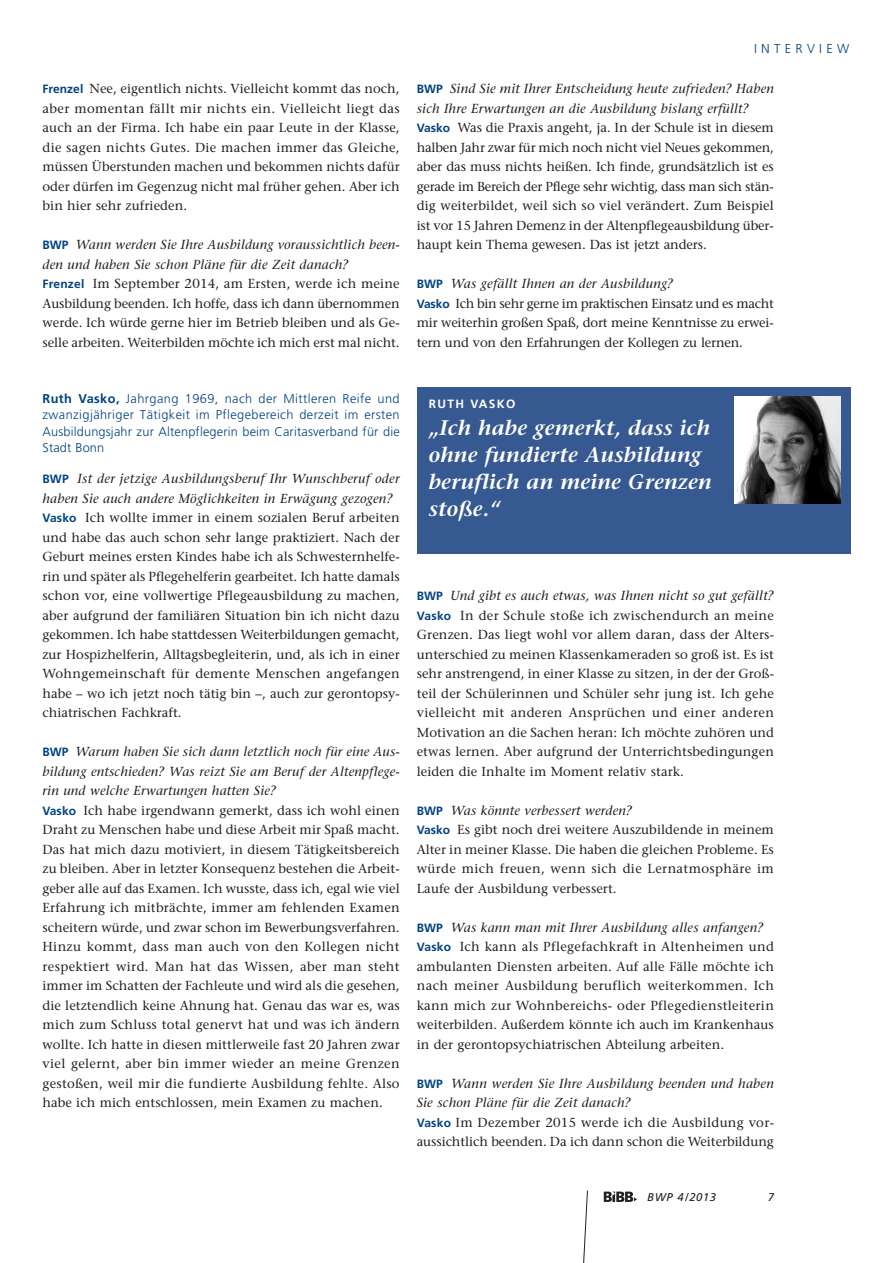
<style>
.page{position:relative;width:893px;height:1263px;background:#fff}
.page>*{position:absolute;margin:0;border:0;box-sizing:border-box;transform-origin:0 0}
.t1{font:italic 600 21px/27px "Stone Serif";letter-spacing:.005em;color:#fff}
.t2{font:13.05px/19.5px "Stone Serif";letter-spacing:.005em;color:#231f20}
.t3{font:300 12.9px "Frutiger";letter-spacing:.335em;color:#014181}
.t4{font:300 12.75px/16.5px "Frutiger";letter-spacing:.015em;color:#014181;text-align:justify}
.t5{font:700 12px "Frutiger";letter-spacing:.11em;color:#fff}
.t6{font:italic 11.25px "Frutiger";letter-spacing:.055em;color:#231f20}
.s1{font-family:"Frutiger";font-weight:700;font-size:12px;color:#014181}
.s2{font-style:italic}
.s3{font-weight:700}
</style>
<div class="page">
<svg style="left:583px;top:1190px;width:5px;height:73px"></svg>
<img style="left:604px;top:1192px;width:33px;height:10px">
<div style="left:417px;top:387px;width:433px;height:166px;background:#375992"></div>
<img style="left:734px;top:397px;width:106px;height:106px">
<p class="t2" style="left:43px;top:80px;width:359px;text-align:justify"><span class="s1">Frenzel</span> Nee, eigentlich nichts. Vielleicht kommt das noch, aber momentan fällt mir nichts ein. Vielleicht liegt das auch an der Firma. Ich habe ein paar Leute in der Klasse, die sagen nichts Gutes. Die machen immer das Gleiche, müssen Überstunden machen und bekommen nichts dafür oder dürfen im Gegenzug nicht mal früher gehen. Aber ich bin hier sehr zufrieden.</p>
<p class="t2" style="left:43px;top:236px;width:359px"><span class="s1">BWP</span> <span class="s2">Wann werden Sie Ihre Ausbildung voraussichtlich been&shy;den und haben Sie schon Pläne für die Zeit danach?<br></span><span class="s1">Frenzel</span> Im September 2014, am Ersten, werde ich meine Ausbildung beenden. Ich hoffe, dass ich dann übernommen werde. Ich würde gerne hier im Betrieb bleiben und als Ge&shy;selle arbeiten. Weiterbilden möchte ich mich erst mal nicht.</p>
<p class="t3" style="left:754px;top:44px;width:97px">INTERVIEW</p>
<p class="t2" style="left:417px;top:80px;width:359px"><span class="s1">BWP</span> <span class="s2">Sind Sie mit Ihrer Entscheidung heute zufrieden? Haben sich Ihre Erwartungen an die Ausbildung bislang erfüllt?<br></span><span class="s1">Vasko</span> Was die Praxis angeht, ja. In der Schule ist in diesem halben Jahr zwar für mich noch nicht viel Neues gekommen, aber das muss nichts heißen. Ich finde, grundsätzlich ist es gerade im Bereich der Pflege sehr wichtig, dass man sich stän&shy;dig weiterbildet, weil sich so viel verändert. Zum Beispiel ist vor 15 Jahren Demenz in der Altenpflegeausbildung über&shy;haupt kein Thema gewesen. Das ist jetzt anders.</p>
<p class="t2" style="left:417px;top:275px;width:359px"><span class="s1">BWP</span> <span class="s2">Was gefällt Ihnen an der Ausbildung?<br></span><span class="s1">Vasko</span> Ich bin sehr gerne im praktischen Einsatz und es macht mir weiterhin großen Spaß, dort meine Kenntnisse zu erwei&shy;tern und von den Erfahrungen der Kollegen zu lernen.</p>
<p class="t4" style="left:43px;top:391px;width:359px"><span class="s3">Ruth Vasko,</span> Jahrgang 1969, nach der Mittleren Reife und zwanzigjähriger Tätigkeit im Pflegebereich derzeit im ersten Ausbildungsjahr zur Altenpflegerin beim Caritasverband für die Stadt Bonn</p>
<p class="t2" style="left:43px;top:470px;width:359px"><span class="s1">BWP</span> <span class="s2">Ist der jetzige Ausbildungsberuf Ihr Wunschberuf oder haben Sie auch andere Möglichkeiten in Erwägung gezogen?<br></span><span class="s1">Vasko</span> Ich wollte immer in einem sozialen Beruf arbeiten und habe das auch schon sehr lange praktiziert. Nach der Geburt meines ersten Kindes habe ich als Schwesternhelfe&shy;rin und später als Pflegehelferin gearbeitet. Ich hatte damals schon vor, eine vollwertige Pflegeausbildung zu machen, aber aufgrund der familiären Situation bin ich nicht dazu gekommen. Ich habe stattdessen Weiterbildungen gemacht, zur Hospizhelferin, Alltagsbegleiterin, und, als ich in einer Wohngemeinschaft für demente Menschen angefangen habe – wo ich jetzt noch tätig bin –, auch zur gerontopsy&shy;chiatrischen Fachkraft.</p>
<p class="t2" style="left:42px;top:743px;width:359px"><span class="s1">BWP</span> <span class="s2">Warum haben Sie sich dann letztlich noch für eine Aus&shy;bildung entschieden? Was reizt Sie am Beruf der Altenpflege&shy;rin und welche Erwartungen hatten Sie?<br></span><span class="s1">Vasko</span> Ich habe irgendwann gemerkt, dass ich wohl einen Draht zu Menschen habe und diese Arbeit mir Spaß macht.<br>Das hat mich dazu motiviert, in diesem Tätigkeitsbereich zu bleiben. Aber in letzter Konsequenz bestehen die Arbeit&shy;geber alle auf das Examen. Ich wusste, dass ich, egal wie viel Erfahrung ich mitbrächte, immer am fehlenden Examen scheitern würde, und zwar schon im Bewerbungsverfahren.<br>Hinzu kommt, dass man auch von den Kollegen nicht respektiert wird. Man hat das Wissen, aber man steht immer im Schatten der Fachleute und wird als die gesehen, die letztendlich keine Ahnung hat. Genau das war es, was mich zum Schluss total genervt hat und was ich ändern wollte. Ich hatte in diesen mittlerweile fast 20 Jahren zwar viel gelernt, aber bin immer wieder an meine Grenzen gestoßen, weil mir die fundierte Ausbildung fehlte. Also habe ich mich entschlossen, mein Examen zu machen.</p>
<p class="t5" style="left:429px;top:399px;width:88px">RUTH VASKO</p>
<h1 class="t1" style="left:429px;top:416px;width:285px">„Ich habe gemerkt, dass ich ohne fundierte Ausbildung beruflich an meine Grenzen stoße.“</h1>
<p class="t2" style="left:417px;top:587px;width:359px;text-align:justify"><span class="s1">BWP</span> <span class="s2">Und gibt es auch etwas, was Ihnen nicht so gut gefällt?<br></span><span class="s1">Vasko</span> In der Schule stoße ich zwischendurch an meine Grenzen. Das liegt wohl vor allem daran, dass der Alters&shy;unterschied zu meinen Klassenkameraden so groß ist. Es ist sehr anstrengend, in einer Klasse zu sitzen, in der der Groß&shy;teil der Schülerinnen und Schüler sehr jung ist. Ich gehe vielleicht mit anderen Ansprüchen und einer anderen Motivation an die Sachen heran: Ich möchte zuhören und etwas lernen. Aber aufgrund der Unterrichtsbedingungen leiden die Inhalte im Moment relativ stark.</p>
<p class="t2" style="left:417px;top:802px;width:359px"><span class="s1">BWP</span> <span class="s2">Was könnte verbessert werden?<br></span><span class="s1">Vasko</span> Es gibt noch drei weitere Auszubildende in meinem Alter in meiner Klasse. Die haben die gleichen Probleme. Es würde mich freuen, wenn sich die Lernatmosphäre im Laufe der Ausbildung verbessert.</p>
<p class="t2" style="left:417px;top:919px;width:359px"><span class="s1">BWP</span> <span class="s2">Was kann man mit Ihrer Ausbildung alles anfangen?<br></span><span class="s1">Vasko</span> Ich kann als Pflegefachkraft in Altenheimen und ambulanten Diensten arbeiten. Auf alle Fälle möchte ich nach meiner Ausbildung beruflich weiterkommen. Ich kann mich zur Wohnbereichs- oder Pflegedienstleiterin weiterbilden. Außerdem könnte ich auch im Krankenhaus in der gerontopsychiatrischen Abteilung arbeiten.</p>
<p class="t2" style="left:417px;top:1075px;width:359px"><span class="s1">BWP</span> <span class="s2">Wann werden Sie Ihre Ausbildung beenden und haben Sie schon Pläne für die Zeit danach?<br></span><span class="s1">Vasko</span> Im Dezember 2015 werde ich die Ausbildung vor&shy;aussichtlich beenden. Da ich dann schon die Weiterbildung</p>
<p class="t6" style="left:647px;top:1192px;width:70px">BWP 4/2013</p>
<p class="t6" style="left:768px;top:1192px;width:8px">7</p>
</div>
